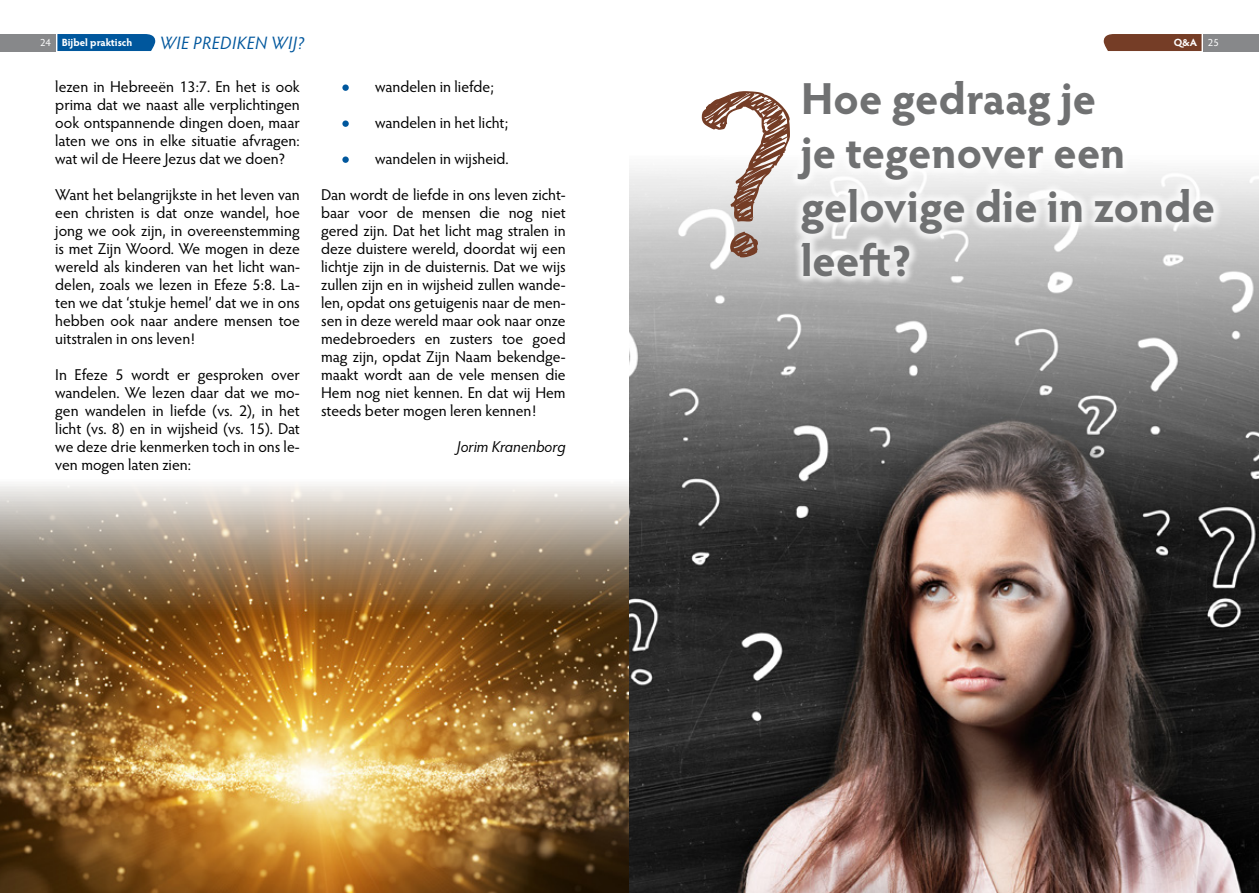
<style>
.page{position:relative;width:1259px;height:893px;background:#fff}
.page>*{position:absolute;margin:0;border:0;box-sizing:border-box;transform-origin:0 0}
.t1{font:277.95px "asongforjennifer";color:#753d26}
.t2{font:700 45px/54px "Hypatia Sans Pro";color:#707172}
.t3{font:italic 18px "Hypatia Sans Pro";letter-spacing:.025em;color:#00579d}
.t4{font:15.75px/18px "Hypatia Sans Pro";letter-spacing:-.005em;color:#000;text-align:justify}
.t5{font:italic 15.75px "Hypatia Sans Pro";color:#000}
.t6{font:700 10.5px "Hypatia Sans Pro";letter-spacing:-.005em;color:#fff}
.t7{font:10.5px "Hypatia Sans Pro";color:#fff}
</style>
<div class="page">
<div style="left:0;top:34px;width:55px;height:17px;background:#87888a"></div>
<div style="left:1203px;top:34px;width:56px;height:17px;background:#87888a"></div>
<div style="left:57px;top:34px;width:98px;height:17px;background:#00579d"></div>
<div style="left:342px;top:84px;width:7px;height:7px;background:#00579d;border-radius:50%"></div>
<div style="left:342px;top:120px;width:7px;height:7px;background:#00579d;border-radius:50%"></div>
<div style="left:342px;top:156px;width:7px;height:7px;background:#00579d;border-radius:50%"></div>
<img style="left:0;top:484px;width:629px;height:409px">
<img style="left:629px;top:168px;width:630px;height:725px">
<div style="left:1103px;top:34px;width:98px;height:17px;background:#753d26"></div>
<div style="left:787px;top:70px;width:436px;height:216px;background:#fff;opacity:.75"></div>
<p class="t6" style="left:62px;top:35px;width:72px">Bijbel praktisch</p>
<p class="t3" style="left:160px;top:31px;width:146px">WIE PREDIKEN WIJ?</p>
<p class="t4" style="left:55px;top:77px;width:246px">lezen in Hebreeën 13:7. En het is ook prima dat we naast alle verplichtingen ook ontspannende dingen doen, maar laten we ons in elke situatie afvragen: wat wil de Heere Jezus dat we doen?</p>
<p class="t4" style="left:55px;top:185px;width:246px">Want het belangrijkste in het leven van een christen is dat onze wandel, hoe jong we ook zijn, in overeenstemming is met Zijn Woord. We mogen in deze wereld als kinderen van het licht wan&shy;delen, zoals we lezen in Efeze 5:8. La&shy;ten we dat ‘stukje hemel’ dat we in ons hebben ook naar andere mensen toe uitstralen in ons leven!</p>
<p class="t4" style="left:55px;top:366px;width:246px">In Efeze 5 wordt er gesproken over wandelen. We lezen daar dat we mo&shy;gen wandelen in liefde (vs. 2), in het licht (vs. 8) en in wijsheid (vs. 15). Dat we deze drie kenmerken toch in ons le&shy;ven mogen laten zien:</p>
<p class="t6" style="left:1173px;top:35px;width:25px">Q&amp;A</p>
<h2 class="t2" style="left:800px;top:69px;width:416px">Hoe gedraag je<br>je tegenover een gelovige die in zonde</h2>
<p class="t7" style="left:40px;top:36px;width:12px">24</p>
<p class="t7" style="left:1208px;top:36px;width:12px">25</p>
<p class="t4" style="left:375px;top:77px;width:120px">wandelen in liefde;</p>
<p class="t4" style="left:375px;top:113px;width:135px">wandelen in het licht;</p>
<p class="t4" style="left:375px;top:149px;width:135px">wandelen in wijsheid.</p>
<p class="t4" style="left:321px;top:185px;width:246px">Dan wordt de liefde in ons leven zicht&shy;baar voor de mensen die nog niet gered zijn. Dat het licht mag stralen in deze duistere wereld, doordat wij een lichtje zijn in de duisternis. Dat we wijs zullen zijn en in wijsheid zullen wande&shy;len, opdat ons getuigenis naar de men&shy;sen in deze wereld maar ook naar onze medebroeders en zusters toe goed mag zijn, opdat Zijn Naam bekendge&shy;maakt wordt aan de vele mensen die Hem nog niet kennen. En dat wij Hem steeds beter mogen leren kennen!</p>
<p class="t5" style="left:457px;top:437px;width:110px">Jorim Kranenborg</p>
<h1 class="t1" style="left:698px;top:29px;width:97px">?</h1>
<h2 class="t2" style="left:800px;top:231px;width:113px">leeft?</h2>
</div>
